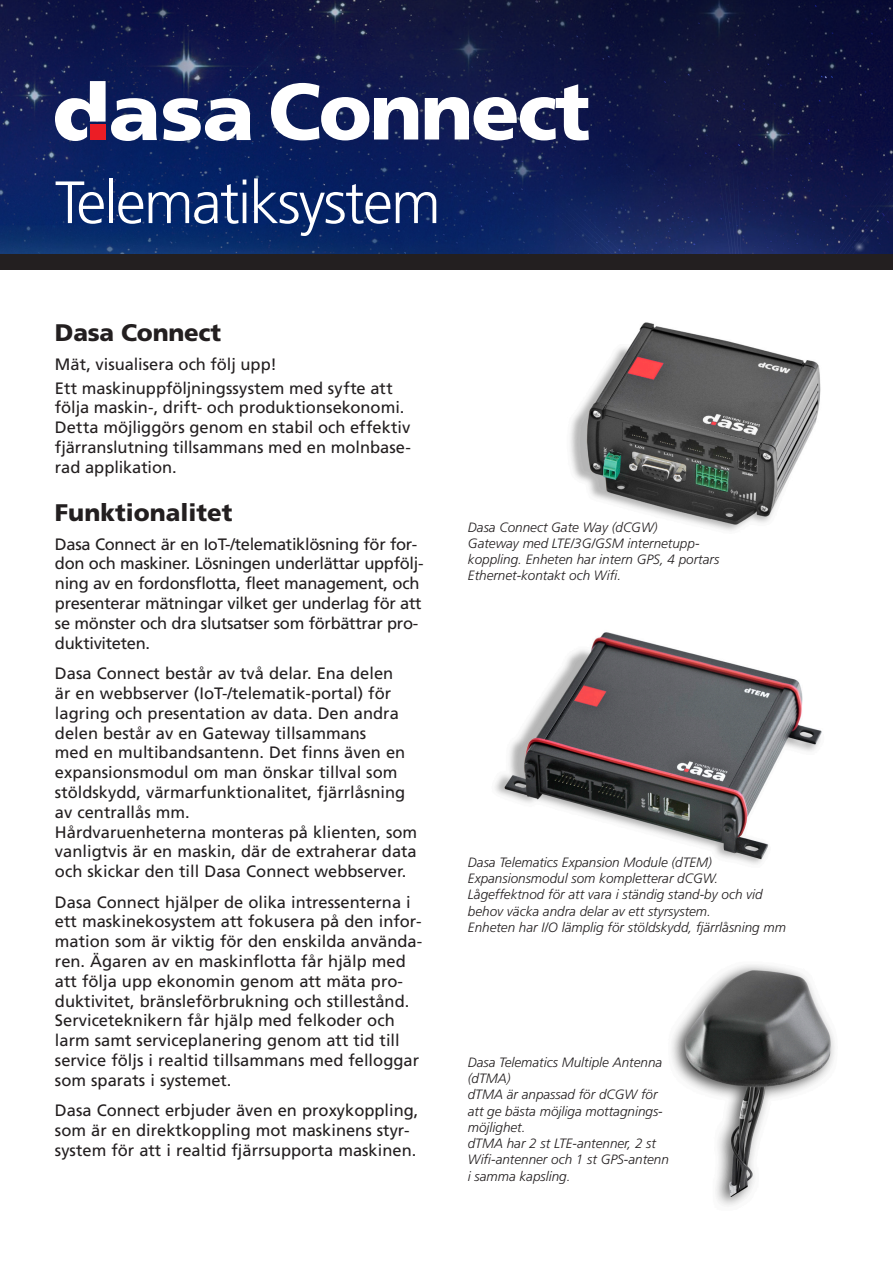
<style>
.page{position:relative;width:893px;height:1263px;background:#fff}
.page>*{position:absolute;margin:0;border:0;box-sizing:border-box;transform-origin:0 0}
.t1{font:900 79.65px "Frutiger LT Std";letter-spacing:-.03em;color:#fff}
.t2{font:300 59.7px "Frutiger LT Std";letter-spacing:-.03em;color:#fff}
.t3{font:900 24px "Frutiger LT Std";color:#231f20}
.Brödtext{font:16.5px/19.8px "Frutiger LT Std";color:#231f20}
.Brödtext-2{font:16.5px/19.8px "Frutiger LT Std";letter-spacing:-.02em;color:#231f20}
.tabelle_head{font:16.5px/19.8px "Frutiger LT Std";color:#231f20}
.t4{font:italic 300 13.5px/16.2px "Frutiger LT Std";color:#231f20}
</style>
<div class="page">
<img style="left:0;top:0;width:893px;height:254px">
<svg style="left:55px;top:81px;width:102px;height:60px"></svg>
<svg style="left:163px;top:98px;width:88px;height:43px"></svg>
<div style="left:90px;top:124px;width:16px;height:16px;background:#ec1d25"></div>
<img style="left:671px;top:965px;width:164px;height:241px">
<img style="left:495px;top:632px;width:327px;height:232px">
<img style="left:570px;top:322px;width:251px;height:209px">
<div style="left:0;top:254px;width:893px;height:15px;background:#231f20"></div>
<p class="t1" style="left:268px;top:64px;width:324px">Connect</p>
<p class="t2" style="left:55px;top:169px;width:387px">Telematiksystem</p>
<p class="t3" style="left:55px;top:318px;width:168px">Dasa Connect</p>
<p class="tabelle_head" style="left:55px;top:354px;width:223px">Mät, visualisera och följ upp!</p>
<p class="tabelle_head" style="left:55px;top:378px;width:358px">Ett maskinuppföljningssystem med syfte att följa maskin-, drift- och produktionsekonomi.<br>Detta möjliggörs genom en stabil och effektiv fjärranslutning tillsammans med en molnbase&shy;rad applikation.</p>
<p class="t3" style="left:55px;top:498px;width:179px">Funktionalitet</p>
<p class="Brödtext-2" style="left:55px;top:534px;width:370px">Dasa Connect är en IoT-/telematiklösning för for&shy;don och maskiner. Lösningen underlättar uppfölj&shy;ning av en fordonsflotta, fleet management, och presenterar mätningar vilket ger underlag för att se mönster och dra slutsatser som förbättrar pro&shy;duktiviteten.</p>
<p class="Brödtext" style="left:55px;top:663px;width:364px">Dasa Connect består av två delar. Ena delen<br>är en webbserver (IoT-/telematik-portal) för lagring och presentation av data. Den andra delen består av en Gateway tillsammans<br>med en multibandsantenn. Det finns även en expansionsmodul om man önskar tillval som stöldskydd, värmarfunktionalitet, fjärrlåsning av centrallås mm.<br>Hårdvaruenheterna monteras på klienten, som vanligtvis är en maskin, där de extraherar data och skickar den till Dasa Connect webbserver.</p>
<p class="Brödtext" style="left:55px;top:892px;width:369px">Dasa Connect hjälper de olika intressenterna i ett maskinekosystem att fokusera på den infor&shy;mation som är viktig för den enskilda använda&shy;ren. Ägaren av en maskinflotta får hjälp med att följa upp ekonomin genom att mäta pro&shy;duktivitet, bränsleförbrukning och stillestånd.<br>Serviceteknikern får hjälp med felkoder och larm samt serviceplanering genom att tid till service följs i realtid tillsammans med felloggar som sparats i systemet.</p>
<p class="Brödtext" style="left:55px;top:1101px;width:365px">Dasa Connect erbjuder även en proxykoppling, som är en direktkoppling mot maskinens styr&shy;system för att i realtid fjärrsupporta maskinen.</p>
<p class="t4" style="left:468px;top:519px;width:191px">Dasa Connect Gate Way (dCGW)</p>
<p class="t4" style="left:468px;top:535px;width:253px">Gateway med LTE/3G/GSM internetupp&shy;koppling. Enheten har intern GPS, 4 portars<br>Ethernet-kontakt och Wifi.</p>
<p class="t4" style="left:468px;top:854px;width:246px">Dasa Telematics Expansion Module (dTEM)</p>
<p class="t4" style="left:468px;top:870px;width:296px">Expansionsmodul som kompletterar dCGW.<br>Lågeffektnod för att vara i ständig stand-by och vid behov väcka andra delar av ett styrsystem.</p>
<p class="t4" style="left:468px;top:919px;width:320px">Enheten har I/O lämplig för stöldskydd, fjärrlåsning mm</p>
<p class="t4" style="left:468px;top:1054px;width:196px">Dasa Telematics Multiple Antenna (dTMA)</p>
<p class="t4" style="left:468px;top:1087px;width:197px">dTMA är anpassad för dCGW för att ge bästa möjliga mottagnings&shy;möjlighet.</p>
<p class="t4" style="left:468px;top:1135px;width:203px">dTMA har 2 st LTE-antenner, 2 st<br>Wifi-antenner och 1 st GPS-antenn i samma kapsling.</p>
</div>
